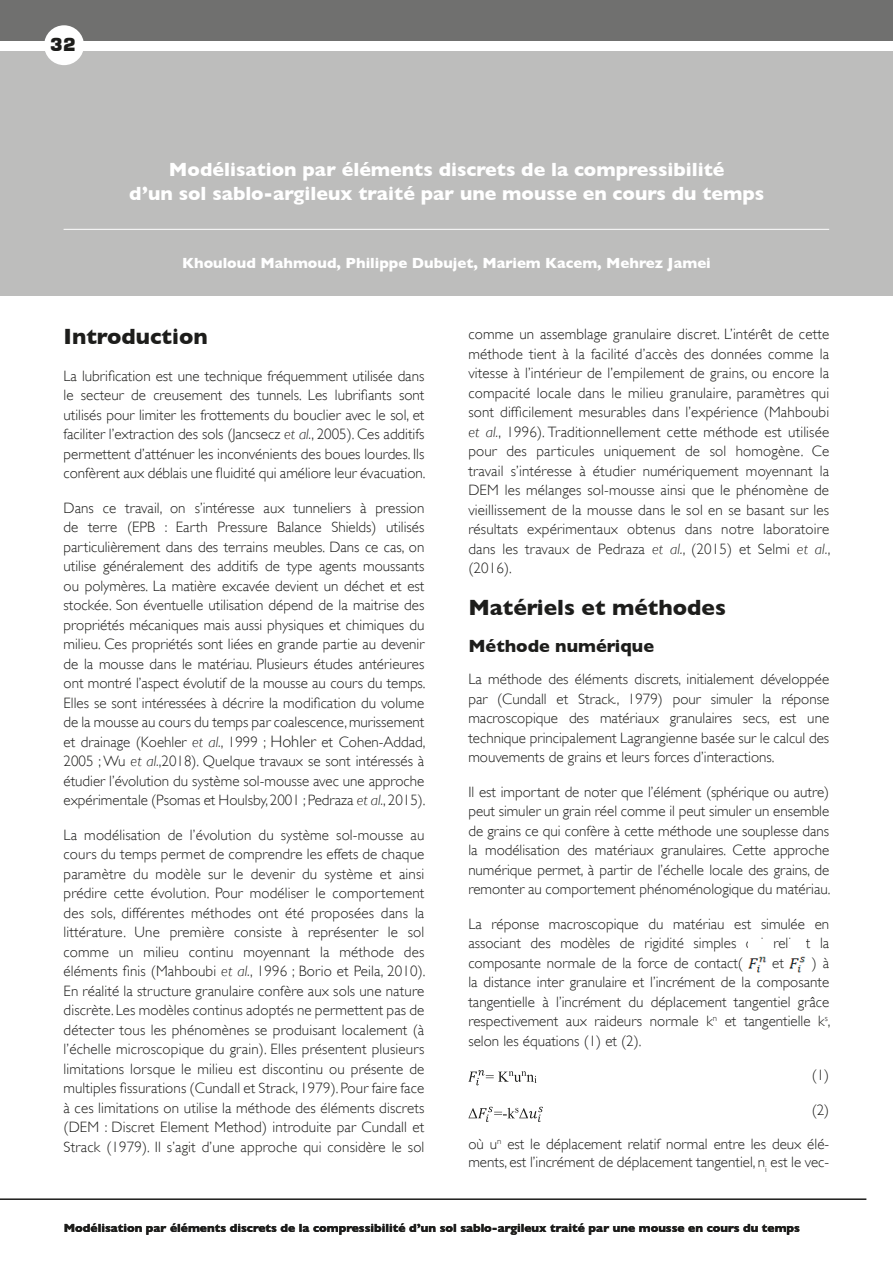
<style>
.page{position:relative;width:893px;height:1263px;background:#fff}
.page>*{position:absolute;margin:0;border:0;box-sizing:border-box;transform-origin:0 0}
.t1{font:700 22.5px "Gill Sans";color:#1d1d1b}
.t2{font:700 19.5px/23.4px "Gill Sans";color:#fff;text-align:center}
.t3{font:700 18px "Gill Sans";color:#1d1d1b}
.t4{font:18px "Square 721 Blk Normal";color:#1d1d1b}
.t5{font:300 15px/19.5px "Gill Sans";color:#1d1d1b;text-align:justify}
.t6{font:700 15px "Gill Sans";color:#fff}
.t7{font:700 12px "Gill Sans";color:#1d1d1b}
.s1{font-style:italic}
.s2{font-size:16.5px}
</style>
<div class="page">
<div style="left:0;top:51px;width:893px;height:245px;background:#bdbdbc"></div>
<div style="left:0;top:0;width:893px;height:40px;background:#70706f"></div>
<hr style="left:64px;top:229px;width:765px;height:1px;background:#fff">
<div style="left:44px;top:25px;width:40px;height:40px;background:#fff;border-radius:50%"></div>
<hr style="left:0;top:1198px;width:866px;height:2px;background:#1d1d1b">
<img style="left:749px;top:956px;width:17px;height:17px">
<img style="left:790px;top:956px;width:16px;height:17px">
<svg style="left:468px;top:1070px;width:69px;height:15px"></svg>
<svg style="left:468px;top:1107px;width:75px;height:15px"></svg>
<p class="t4" style="left:50px;top:34px;width:28px">32</p>
<h2 class="t2" style="left:129px;top:158px;width:636px">Modélisation par éléments discrets de la compressibilité<br>d’un sol sablo-argileux traité par une mousse en cours du temps</h2>
<p class="t6" style="left:182px;top:254px;width:530px">Khouloud Mahmoud, Philippe Dubujet, Mariem Kacem, Mehrez Jamei</p>
<h1 class="t1" style="left:64px;top:323px;width:146px">Introduction</h1>
<p class="t5" style="left:64px;top:366px;width:363px">La lubrification est une technique fréquemment utilisée dans le secteur de creusement des tunnels. Les lubrifiants sont utilisés pour limiter les frottements du bouclier avec le sol, et faciliter l’extraction des sols (Jancsecz <span class="s1">et al.</span>, 2005). Ces additifs permettent d’atténuer les inconvénients des boues lourdes. Ils confèrent aux déblais une fluidité qui améliore leur évacuation.</p>
<p class="t5" style="left:64px;top:498px;width:364px">Dans ce travail, on s’intéresse aux tunneliers à pression de terre (EPB : Earth Pressure Balance Shields) utilisés particulièrement dans des terrains meubles. Dans ce cas, on utilise généralement des additifs de type agents moussants ou polymères. La matière excavée devient un déchet et est stockée. Son éventuelle utilisation dépend de la maitrise des propriétés mécaniques mais aussi physiques et chimiques du milieu. Ces propriétés sont liées en grande partie au devenir de la mousse dans le matériau. Plusieurs études antérieures ont montré l’aspect évolutif de la mousse au cours du temps.<br>Elles se sont intéressées à décrire la modification du volume de la mousse au cours du temps par coalescence, murissement et drainage (Koehler <span class="s1">et al.</span>, 1999 ; <span class="s2">Hohler</span> et Cohen-Addad, 2005 ; Wu <span class="s1">et al.</span>,2018). Quelque travaux se sont intéressés à étudier l’évolution du système sol-mousse avec une approche expérimentale (Psomas et Houlsby, 2001 ; Pedraza <span class="s1">et al.</span>, 2015).</p>
<p class="t5" style="left:64px;top:825px;width:364px">La modélisation de l’évolution du système sol-mousse au cours du temps permet de comprendre les effets de chaque paramètre du modèle sur le devenir du système et ainsi prédire cette évolution. Pour modéliser le comportement des sols, différentes méthodes ont été proposées dans la littérature. Une première consiste à représenter le sol comme un milieu continu moyennant la méthode des éléments finis (Mahboubi <span class="s1">et al.</span>, 1996 ; Borio et Peila, 2010).<br>En réalité la structure granulaire confère aux sols une nature discrète. Les modèles continus adoptés ne permettent pas de détecter tous les phénomènes se produisant localement (à l’échelle microscopique du grain). Elles présentent plusieurs limitations lorsque le milieu est discontinu ou présente de multiples fissurations (Cundall et Strack, 1979). Pour faire face à ces limitations on utilise la méthode des éléments discrets (DEM : Discret Element Method) introduite par Cundall et Strack (1979). Il s’agit d’une approche qui considère le sol</p>
<p class="t5" style="left:468px;top:324px;width:364px">comme un assemblage granulaire discret. L’intérêt de cette méthode tient à la facilité d’accès des données comme la vitesse à l’intérieur de l’empilement de grains, ou encore la compacité locale dans le milieu granulaire, paramètres qui sont difficilement mesurables dans l’expérience (Mahboubi <span class="s1">et al.</span>, 1996). Traditionnellement cette méthode est utilisée pour des particules uniquement de sol homogène. Ce travail s’intéresse à étudier numériquement moyennant la DEM les mélanges sol-mousse ainsi que le phénomène de vieillissement de la mousse dans le sol en se basant sur les résultats expérimentaux obtenus dans notre laboratoire dans les travaux de Pedraza <span class="s1">et al.</span>, (2015) et Selmi <span class="s1">et al.</span>, (2016).</p>
<h1 class="t1" style="left:468px;top:594px;width:259px">Matériels et méthodes</h1>
<p class="t3" style="left:468px;top:635px;width:187px">Méthode numérique</p>
<p class="t5" style="left:468px;top:669px;width:362px">La méthode des éléments discrets, initialement développée par (Cundall et Strack<span class="s1">.</span>, 1979) pour simuler la réponse macroscopique des matériaux granulaires secs, est une technique principalement Lagrangienne basée sur le calcul des mouvements de grains et leurs forces d’interactions.</p>
<p class="t5" style="left:468px;top:782px;width:364px">Il est important de noter que l’élément (sphérique ou autre) peut simuler un grain réel comme il peut simuler un ensemble de grains ce qui confère à cette méthode une souplesse dans la modélisation des matériaux granulaires. Cette approche numérique permet, à partir de l’échelle locale des grains, de remonter au comportement phénoménologique du matériau.</p>
<p class="t5" style="left:468px;top:914px;width:362px">La réponse macroscopique du matériau est simulée en associant des modèles de rigidité simples qui relient la composante normale de la force de contact(</p>
<p class="t5" style="left:468px;top:953px;width:363px;text-indent:343px">) à la distance inter granulaire et l’incrément de la composante tangentielle à l’incrément du déplacement tangentiel grâce respectivement aux raideurs normale k<sup>n</sup> et tangentielle k<sup>s</sup>, selon les équations (1) et (2).</p>
<p class="t5" style="left:812px;top:1065px;width:19px">(1)</p>
<p class="t5" style="left:812px;top:1100px;width:19px">(2)</p>
<p class="t5" style="left:468px;top:1135px;width:362px;line-height:18px">où u<sup>n</sup> est le déplacement relatif normal entre les deux élé&shy;ments, est l’incrément de déplacement tangentiel, n<sub>i</sub> est le vec-</p>
<p class="t5" style="left:772px;top:953px;width:13px">et</p>
<p class="t7" style="left:64px;top:1221px;width:738px">Modélisation par éléments discrets de la compressibilité d’un sol sablo-argileux traité par une mousse en cours du temps</p>
</div>
